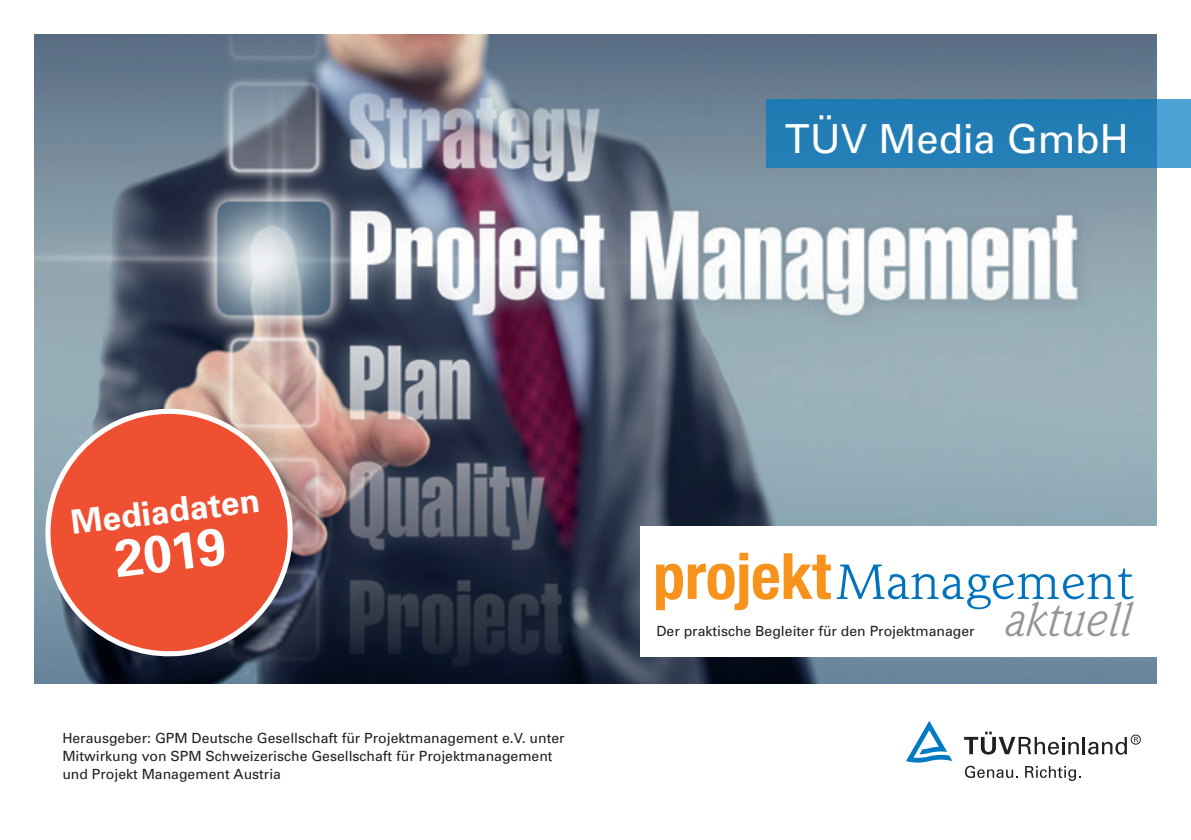
<style>
.page{position:relative;width:1191px;height:840px;background:#fff}
.page>*{position:absolute;margin:0;border:0;box-sizing:border-box;transform-origin:0 0}
.t1{font:700 52px "Univers";color:#fff}
.t2{font:48.2px "Weidemann Std";letter-spacing:.01em;color:#0073bc;scale:1.17 1}
.t3{font:italic 48.2px "Weidemann Std";color:#939598}
.t4{font:40px "Univers";color:#fff}
.t5{font:700 33.2px "Univers";color:#fff}
.t6{font:14px/18px "Univers";color:#231f20}
.s1{font-family:"Helvetica Neue LT Pro";font-weight:700;font-stretch:condensed;font-size:63.8px;color:#f7931d}
</style>
<div class="page">
<svg style="left:965px;top:765px;width:52px;height:12px"></svg>
<svg style="left:1025px;top:766px;width:55px;height:14px"></svg>
<svg style="left:964px;top:731px;width:114px;height:23px"></svg>
<hr style="left:1082px;top:736px;width:3px;height:17px;background:#231f20">
<svg style="left:1088px;top:736px;width:39px;height:18px"></svg>
<div style="left:1131px;top:734px;width:9px;height:10px;border:1px solid #231f20;border-radius:50%"></div>
<svg style="left:1134px;top:736px;width:4px;height:5px"></svg>
<svg style="left:906px;top:721px;width:46px;height:41px"></svg>
<img style="left:34px;top:34px;width:1123px;height:649px">
<svg style="left:766px;top:99px;width:425px;height:68px;background:#2680b7"></svg>
<svg style="left:41px;top:404px;width:256px;height:256px;background:#cf6654"></svg>
<div style="left:641px;top:525px;width:516px;height:131px;background:#fff"></div>
<h3 class="t4" style="left:785px;top:114px;width:345px">TÜV Media GmbH</h3>
<h3 class="t5" style="left:68px;top:501px;width:192px;rotate:-7deg">Mediadaten</h3>
<h1 class="t1" style="left:111px;top:525px;width:113px;rotate:-7deg">2019</h1>
<p class="t6" style="left:62px;top:728px;width:504px">Herausgeber: GPM Deutsche Gesellschaft für Projektmanagement e.V. unter<br>Mitwirkung von SPM Schweizerische Gesellschaft für Projektmanagement und Projekt Management Austria</p>
<h2 class="t2" style="left:653px;top:553px;width:412px"><span class="s1">projekt</span>Management</h2>
<p class="t6" style="left:656px;top:621px;width:320px">Der praktische Begleiter für den Projektmanager</p>
<h2 class="t3" style="left:1001px;top:590px;width:128px">aktuell</h2>
</div>
